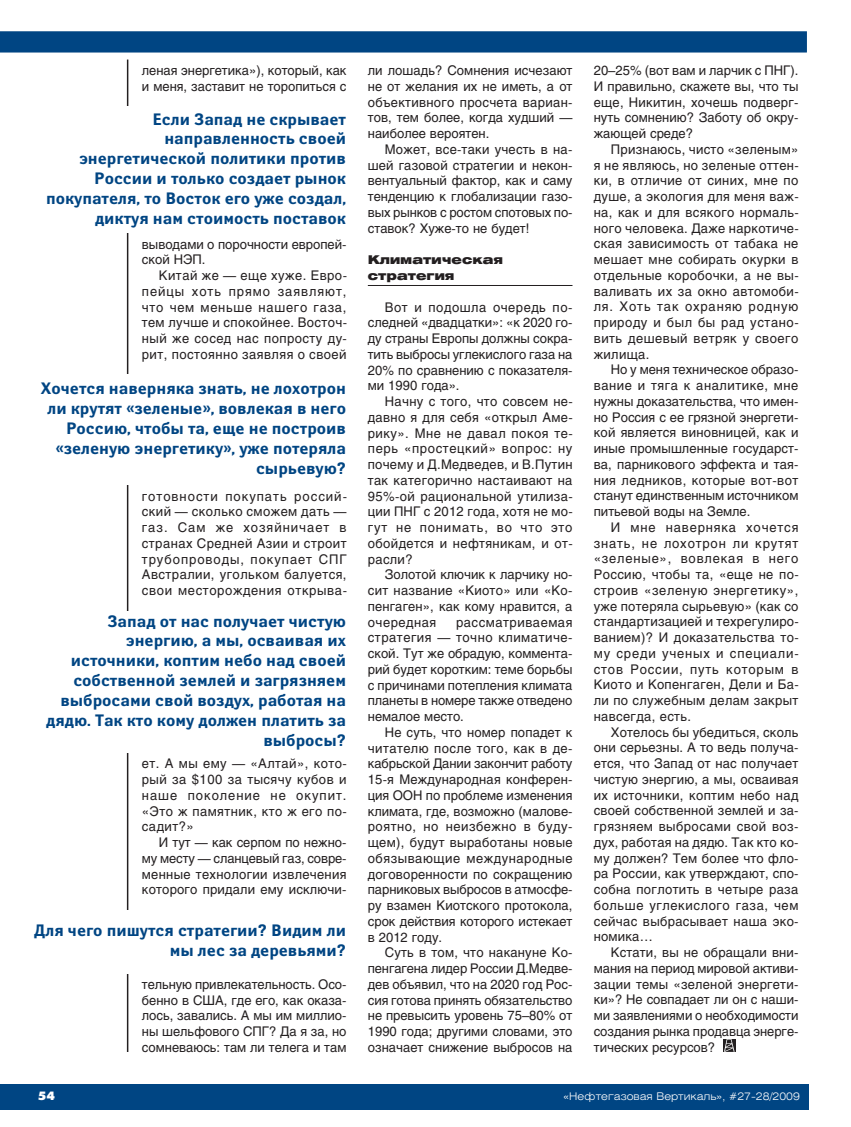
<style>
.page{position:relative;width:851px;height:1127px;background:#fff}
.page>*{position:absolute;margin:0;border:0;box-sizing:border-box;transform-origin:0 0}
.t1{font:700 16.5px/19.8px "Yanus C";color:#004583;text-align:right}
.t2{font:13.2px/15.8px "Helios";color:#231f20;text-align:justify}
.t3{font:900 12px/15.8px "Helios Ext";letter-spacing:.005em;color:#231f20}
.t4{font:12px "Futura Futuris XC";color:#fff}
.t5{font:300 10.5px "Helios Ext";color:#fff}
</style>
<div class="page">
<div style="left:0;top:1084px;width:808px;height:26px;background:#004583"></div>
<hr style="left:368px;top:285px;width:204px;height:1px;background:#231f20">
<div style="left:723px;top:1039px;width:12px;height:12px;background:#231f20"></div>
<svg style="left:724px;top:1039px;width:10px;height:13px"></svg>
<svg style="left:0;top:31px;width:807px;height:22px;background:#084b87"></svg>
<hr style="left:127px;top:60px;width:1px;height:992px;background:#231f20">
<div style="left:34px;top:375px;width:312px;height:110px;background:#fff"></div>
<div style="left:34px;top:910px;width:312px;height:63px;background:#fff"></div>
<div style="left:34px;top:107px;width:312px;height:126px;background:#fff"></div>
<p class="t2" style="left:142px;top:64px;width:206px">леная энергетика»), который, как и меня, заставит не торопиться с</p>
<p class="t1" style="left:46px;top:110px;width:301px">Если Запад не скрывает направленность своей энергетической политики против<br>России и только создает рынок покупателя, то Восток его уже создал, диктуя нам стоимость поставок</p>
<p class="t2" style="left:142px;top:237px;width:206px">выводами о порочности европей&shy;ской НЭП.</p>
<p class="t2" style="left:142px;top:269px;width:206px;text-indent:17px">Китай же — еще хуже. Евро&shy;пейцы хоть прямо заявляют, что чем меньше нашего газа, тем лучше и спокойнее. Восточ&shy;ный же сосед нас попросту ду&shy;рит, постоянно заявляя о своей</p>
<p class="t1" style="left:41px;top:380px;width:306px">Хочется наверняка знать, не лохотрон ли крутят «зеленые», вовлекая в него<br>Россию, чтобы та, еще не построив «зеленую энергетику», уже потеряла сырьевую?</p>
<p class="t2" style="left:142px;top:489px;width:206px">готовности покупать россий&shy;ский — сколько сможем дать — газ. Сам же хозяйничает в странах Средней Азии и строит трубопроводы, покупает СПГ Австралии, угольком балуется, свои месторождения открыва-</p>
<p class="t1" style="left:46px;top:612px;width:301px">Запад от нас получает чистую энергию, а мы, осваивая их источники, коптим небо над своей собственной землей и загрязняем выбросами свой воздух, работая на дядю. Так кто кому должен платить за выбросы?</p>
<p class="t2" style="left:142px;top:757px;width:206px">ет. А мы ему — «Алтай», кото&shy;рый за $100 за тысячу кубов и наше поколение не окупит. «Это ж памятник, кто ж его по&shy;садит?»</p>
<p class="t2" style="left:142px;top:836px;width:206px;text-indent:17px">И тут — как серпом по нежно&shy;му месту — сланцевый газ, совре&shy;менные технологии извлечения которого придали ему исключи-</p>
<p class="t1" style="left:34px;top:922px;width:313px">Для чего пишутся стратегии? Видим ли мы лес за деревьями?</p>
<p class="t4" style="left:38px;top:1091px;width:18px">54</p>
<p class="t2" style="left:142px;top:978px;width:206px">тельную привлекательность. Осо&shy;бенно в США, где его, как оказа&shy;лось, завались. А мы им миллио&shy;ны шельфового СПГ? Да я за, но сомневаюсь: там ли телега и там</p>
<p class="t2" style="left:368px;top:64px;width:206px">ли лошадь? Сомнения исчезают не от желания их не иметь, а от объективного просчета вариан&shy;тов, тем более, когда худший — наиболее вероятен.</p>
<p class="t2" style="left:368px;top:143px;width:206px;text-indent:17px">Может, все-таки учесть в на&shy;шей газовой стратегии и некон&shy;вентуальный фактор, как и саму тенденцию к глобализации газо&shy;вых рынков с ростом спотовых по&shy;ставок? Хуже-то не будет!</p>
<p class="t3" style="left:368px;top:253px;width:137px">Климатическая стратегия</p>
<p class="t2" style="left:368px;top:300px;width:206px;text-indent:17px">Вот и подошла очередь по&shy;следней «двадцатки»: «к 2020 го&shy;ду страны Европы должны сокра&shy;тить выбросы углекислого газа на 20% по сравнению с показателя&shy;ми 1990 года».</p>
<p class="t2" style="left:368px;top:395px;width:206px;text-indent:17px">Начну с того, что совсем не&shy;давно я для себя «открыл Аме&shy;рику». Мне не давал покоя те&shy;перь «простецкий» вопрос: ну почему и Д.Медведев, и В.Путин так категорично настаивают на 95%-ой рациональной утилиза&shy;ции ПНГ с 2012 года, хотя не мо&shy;гут не понимать, во что это обойдется и нефтяникам, и от&shy;расли?</p>
<p class="t2" style="left:368px;top:568px;width:206px;text-indent:17px">Золотой ключик к ларчику но&shy;сит название «Киото» или «Ко&shy;пенгаген», как кому нравится, а очередная</p>
<p class="t2" style="left:368px;top:615px;width:206px;text-indent:88px">рассматриваемая стратегия — точно климатиче&shy;ской. Тут же обрадую, коммента&shy;рий будет коротким: теме борьбы с причинами потепления климата планеты в номере также отведено немалое место.</p>
<p class="t2" style="left:368px;top:726px;width:206px;text-indent:17px">Не суть, что номер попадет к читателю после того, как в де&shy;кабрьской Дании закончит работу 15-я Международная конферен&shy;ция ООН по проблеме изменения климата, где, возможно (малове&shy;роятно, но неизбежно в буду&shy;щем), будут выработаны новые обязывающие международные договоренности по сокращению парниковых выбросов в атмосфе&shy;ру взамен Киотского протокола, срок действия которого истекает в 2012 году.</p>
<p class="t2" style="left:368px;top:946px;width:206px;text-indent:17px">Суть в том, что накануне Ко&shy;пенгагена лидер России Д.Медве&shy;дев объявил, что на 2020 год Рос&shy;сия готова принять обязательство не превысить уровень 75–80% от 1990 года; другими словами, это означает снижение выбросов на</p>
<p class="t2" style="left:593px;top:64px;width:206px">20–25% (вот вам и ларчик с ПНГ).<br>И правильно, скажете вы, что ты еще, Никитин, хочешь подверг&shy;нуть сомнению? Заботу об окру&shy;жающей среде?</p>
<p class="t2" style="left:593px;top:143px;width:206px;text-indent:17px">Признаюсь, чисто «зеленым» я не являюсь, но зеленые оттен&shy;ки, в отличие от синих, мне по душе, а экология для меня важ&shy;на, как и для всякого нормаль&shy;ного человека. Даже наркотиче&shy;ская зависимость от табака не мешает мне собирать окурки в отдельные коробочки, а не вы&shy;валивать их за окно автомоби&shy;ля. Хоть так охраняю родную природу и был бы рад устано&shy;вить дешевый ветряк у своего жилища.</p>
<p class="t2" style="left:593px;top:363px;width:206px;text-indent:17px">Но у меня техническое образо&shy;вание и тяга к аналитике, мне нужны доказательства, что имен&shy;но Россия с ее грязной энергети&shy;кой является виновницей, как и иные промышленные государст&shy;ва, парникового эффекта и тая&shy;ния ледников, которые вот-вот станут единственным источником питьевой воды на Земле.</p>
<p class="t2" style="left:593px;top:521px;width:206px;text-indent:17px">И мне наверняка хочется знать, не лохотрон ли крутят «зеленые», вовлекая в него Россию, чтобы та, «еще не по&shy;строив «зеленую энергетику», уже потеряла сырьевую» (как со стандартизацией и техрегулиро&shy;ванием)? И доказательства то&shy;му среди ученых и специали&shy;стов России, путь которым в Киото и Копенгаген, Дели и Ба&shy;ли по служебным делам закрыт навсегда, есть.</p>
<p class="t2" style="left:593px;top:725px;width:206px;text-indent:17px">Хотелось бы убедиться, сколь они серьезны. А то ведь получа&shy;ется, что Запад от нас получает чистую энергию, а мы, осваивая их источники, коптим небо над своей собственной землей и за&shy;грязняем выбросами свой воз&shy;дух, работая на дядю. Так кто ко&shy;му должен? Тем более что фло&shy;ра России, как утверждают, спо&shy;собна поглотить в четыре раза больше углекислого газа, чем сейчас выбрасывает наша эко&shy;номика…</p>
<p class="t2" style="left:593px;top:946px;width:206px;text-indent:17px">Кстати, вы не обращали вни&shy;мания на период мировой активи&shy;зации темы «зеленой энергети&shy;ки»? Не совпадает ли он с наши&shy;ми заявлениями о необходимости создания рынка продавца энерге&shy;тических ресурсов?</p>
<p class="t5" style="left:563px;top:1092px;width:238px">«Нефтегазовая Вертикаль», #27-28/2009</p>
</div>
